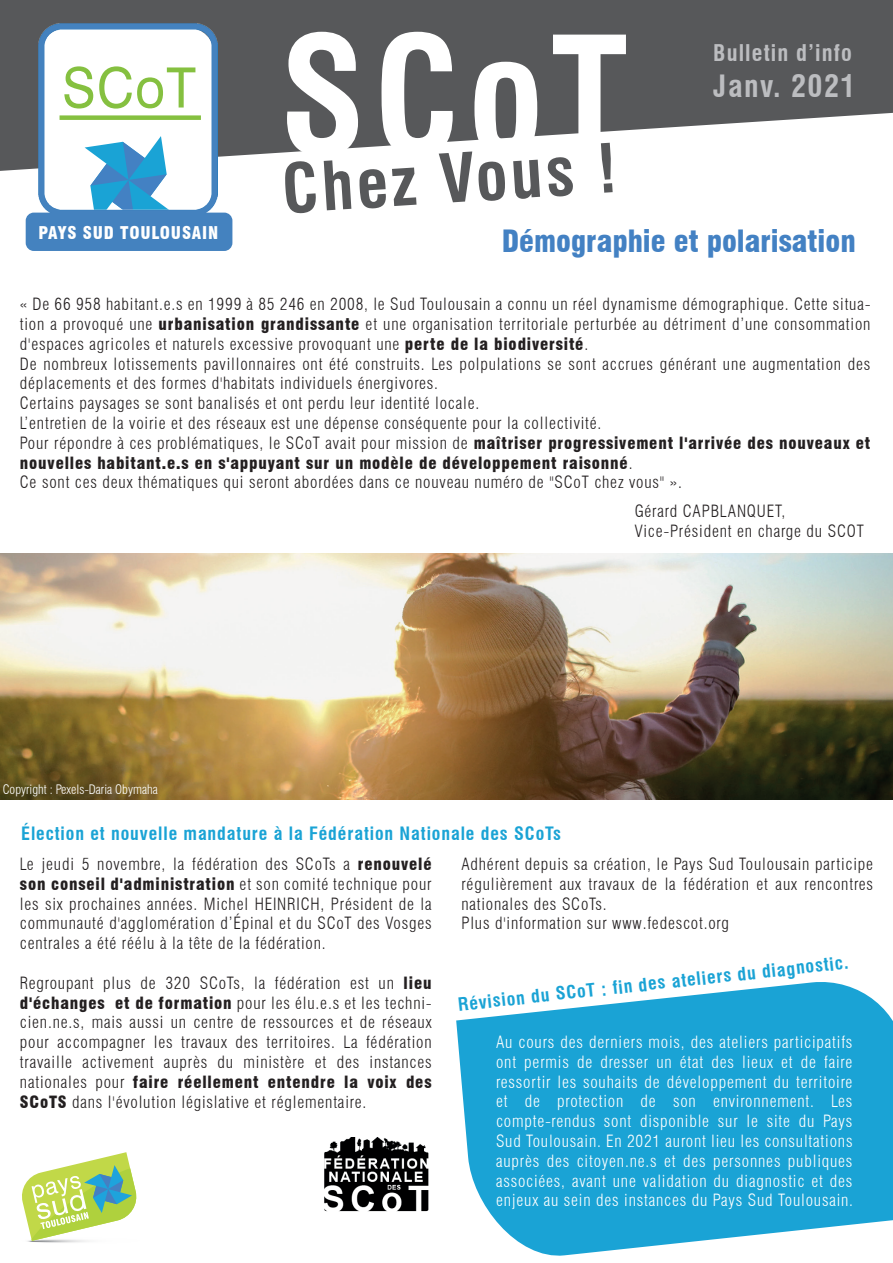
<style>
.page{position:relative;width:893px;height:1263px;background:#fff}
.page>*{position:absolute;margin:0;border:0;box-sizing:border-box;transform-origin:0 0}
.t1{font:700 condensed 157.8px "Swiss 721 BT";color:#fff}
.t2{font:700 condensed 65.85px "Swiss 721 BT";color:#57585a}
.t3{font:55.65px "Swiss 721 BT";color:#85c040;scale:.93 1}
.t4{font:900 condensed 30px "Swiss 721 BT";color:#4381c3}
.t5{font:700 condensed 30px "Swiss 721 BT";letter-spacing:.05em;color:#bcbdc0}
.t6{font:700 condensed 22.5px "Swiss 721 BT";letter-spacing:.05em;color:#bcbdc0}
.t7{font:700 condensed 18px "Swiss 721 BT";letter-spacing:.05em;color:#1aa3d5}
.t8{font:900 condensed 17.25px "Swiss 721 BT";letter-spacing:.05em;color:#fff}
.t9{font:300 condensed 16.5px/19.8px "Swiss 721 BT";letter-spacing:.05em;color:#231f20}
.t10{font:300 condensed 16.5px/19.8px "Swiss 721 BT";letter-spacing:.05em;color:#fff;text-align:justify}
.t11{font:300 condensed 12.75px "Swiss 721 BT";color:#fff}
.s1{font-weight:900}
</style>
<div class="page">
<svg style="left:22px;top:1152px;width:115px;height:91px"></svg>
<svg style="left:0;top:0;width:893px;height:171px;fill:#57585a"></svg>
<img style="left:38px;top:24px;width:179px;height:189px">
<div style="left:26px;top:213px;width:206px;height:38px;background:#4482bf;border-radius:8px"></div>
<div style="left:60px;top:115px;width:141px;height:5px;background:#85c040"></div>
<svg style="left:456px;top:982px;width:437px;height:274px;background:#3cb0db"></svg>
<img style="left:0;top:554px;width:893px;height:246px">
<img style="left:324px;top:1137px;width:105px;height:75px">
<h3 class="t3" style="left:62px;top:54px;width:145px">SCoT</h3>
<p class="t8" style="left:39px;top:223px;width:181px">PAYS SUD TOULOUSAIN</p>
<h1 class="t1" style="left:279px;top:1px;width:350px">SCoT</h1>
<h2 class="t2" style="left:279px;top:151px;width:336px;rotate:-4deg">Chez Vous !</h2>
<h3 class="t6" style="left:713px;top:39px;width:140px">Bulletin d’info</h3>
<h3 class="t5" style="left:713px;top:68px;width:144px">Janv. 2021</h3>
<h3 class="t4" style="left:502px;top:223px;width:356px">Démographie et polarisation</h3>
<p class="t9" style="left:20px;top:294px;width:852px">« De 66 958 habitant.e.s en 1999 à 85 246 en 2008, le Sud Toulousain a connu un réel dynamisme démographique. Cette situa&shy;tion a provoqué une <span class="s1">urbanisation grandissante</span> et une organisation territoriale perturbée au détriment d’une consommation d'espaces agricoles et naturels excessive provoquant une <span class="s1">perte de la biodiversité</span>.<br>De nombreux lotissements pavillonnaires ont été construits. Les polpulations se sont accrues générant une augmentation des déplacements et des formes d'habitats individuels énergivores.<br>Certains paysages se sont banalisés et ont perdu leur identité locale.<br>L’entretien de la voirie et des réseaux est une dépense conséquente pour la collectivité.<br>Pour répondre à ces problématiques, le SCoT avait pour mission de <span class="s1">maîtriser progressivement l'arrivée des nouveaux et nouvelles habitant.e.s en s'appuyant sur un modèle de développement raisonné</span>.<br>Ce sont ces deux thématiques qui seront abordées dans ce nouveau numéro de "SCoT chez vous" ».</p>
<p class="t9" style="left:635px;top:501px;width:231px">Gérard CAPBLANQUET,<br>Vice-Président en charge du SCOT</p>
<p class="t11" style="left:3px;top:781px;width:157px">Copyright : Pexels-Daria Obymaha</p>
<p class="t7" style="left:21px;top:823px;width:541px">Élection et nouvelle mandature à la Fédération Nationale des SCoTs</p>
<p class="t9" style="left:20px;top:854px;width:413px;text-align:justify">Le jeudi 5 novembre, la fédération des SCoTs a <span class="s1">renouvelé son conseil d'administration</span> et son comité technique pour les six prochaines années. Michel HEINRICH, Président de la communauté d'agglomération d’Épinal et du SCoT des Vosges centrales a été réélu à la tête de la fédération.</p>
<p class="t9" style="left:20px;top:973px;width:413px;text-align:justify">Regroupant plus de 320 SCoTs, la fédération est un <span class="s1">lieu d'échanges et de formation</span> pour les élu.e.s et les techni&shy;cien.ne.s, mais aussi un centre de ressources et de réseaux pour accompagner les travaux des territoires. La fédération travaille activement auprès du ministère et des instances nationales pour <span class="s1">faire réellement entendre la voix des SCoTS</span> dans l'évolution législative et réglementaire.</p>
<p class="t9" style="left:461px;top:854px;width:413px">Adhérent depuis sa création, le Pays Sud Toulousain participe régulièrement aux travaux de la fédération et aux rencontres nationales des SCoTs.<br>Plus d'information sur www.fedescot.org</p>
<p class="t7" style="left:457px;top:993px;width:394px;rotate:-6deg">Révision du SCoT : fin des ateliers du diagnostic.</p>
<p class="t10" style="left:496px;top:1032px;width:359px">Au cours des derniers mois, des ateliers participatifs ont permis de dresser un état des lieux et de faire ressortir les souhaits de développement du territoire et de protection de son environnement. Les compte-rendus sont disponible sur le site du Pays Sud Toulousain. En 2021 auront lieu les consultations auprès des citoyen.ne.s et des personnes publiques associées, avant une validation du diagnostic et des enjeux au sein des instances du Pays Sud Toulousain.</p>
</div>
